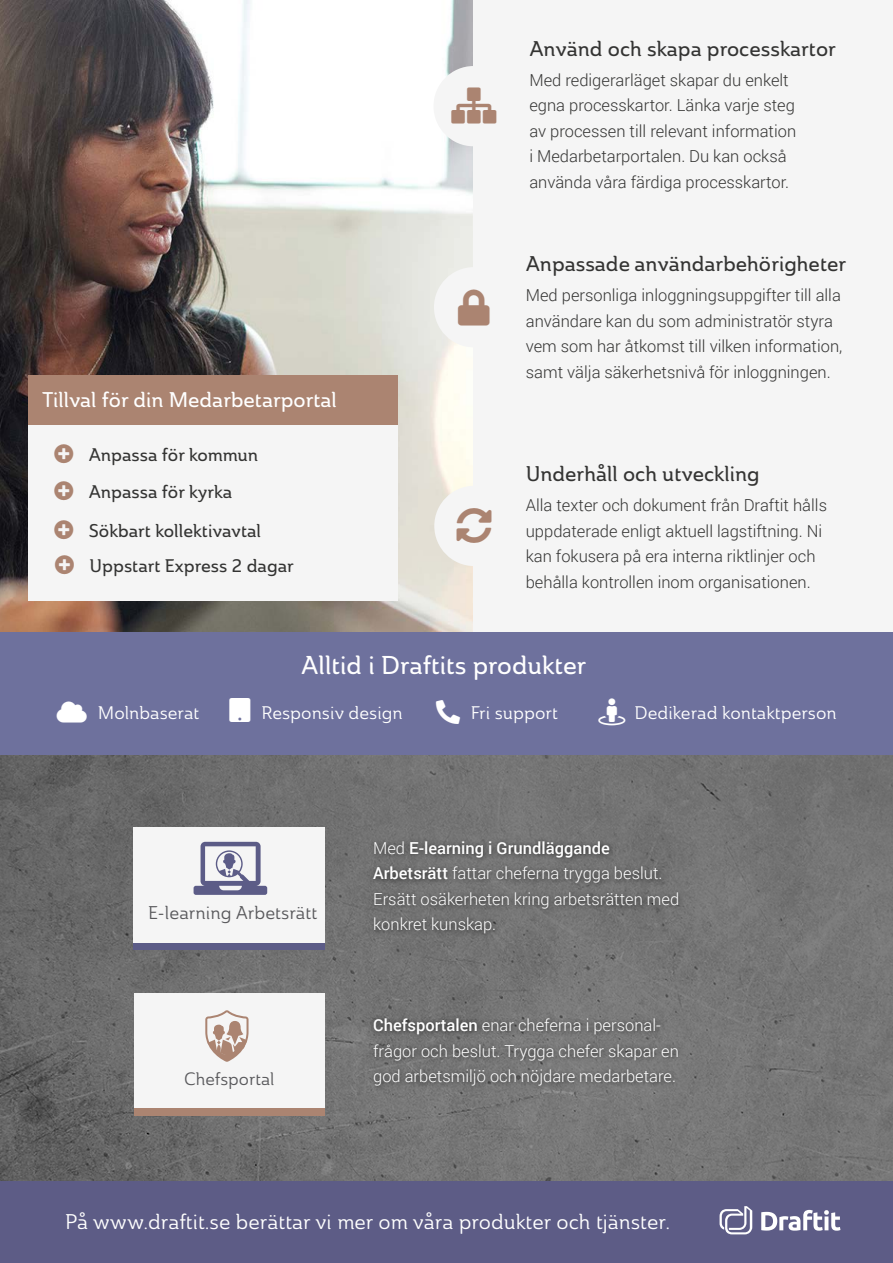
<style>
.page{position:relative;width:893px;height:1263px;background:#fff}
.page>*{position:absolute;margin:0;border:0;box-sizing:border-box;transform-origin:0 0}
.t1{font:25.5px "Ainslie Nor Med";color:#fff}
.t2{font:21px "Ainslie Nor Med";color:#343433}
.t3{font:21px "Ainslie Nor Reg";color:#fff}
.t4{font:21px "Ainslie Nor Med";color:#fff}
.t5{font:18.15px "Ainslie Nor Reg";color:#59595c}
.t6{font:18px "Ainslie Nor Med";color:#343433}
.t7{font:18px "Ainslie Nor Reg";color:#fff}
.t8{font:17.4px "Ainslie Nor Reg";color:#59595c}
.t9{font:300 16.5px/25.5px "Roboto";color:#343433}
.t10{font:300 16.5px/25.5px "Roboto";color:#fff}
.s1{font-weight:500}
</style>
<div class="page">
<img style="left:0;top:0;width:473px;height:631px">
<img style="left:0;top:754px;width:893px;height:428px">
<div style="left:473px;top:422px;width:420px;height:211px;background:#f5f5f5"></div>
<div style="left:473px;top:0;width:420px;height:212px;background:#f5f5f5"></div>
<div style="left:473px;top:212px;width:420px;height:211px;background:#f5f5f5"></div>
<div style="left:0;top:1182px;width:893px;height:81px;background:#5d5c86"></div>
<div style="left:434px;top:267px;width:80px;height:80px;background:#f5f5f5;border-radius:50%"></div>
<div style="left:433px;top:66px;width:80px;height:80px;background:#f5f5f5;border-radius:50%"></div>
<div style="left:434px;top:486px;width:80px;height:80px;background:#f5f5f5;border-radius:50%"></div>
<div style="left:0;top:632px;width:893px;height:122px;background:#6e719d"></div>
<div style="left:133px;top:827px;width:192px;height:122px;background:#f5f5f5"></div>
<div style="left:133px;top:943px;width:192px;height:6px;background:#5c5c87"></div>
<svg style="left:194px;top:842px;width:73px;height:53px"></svg>
<div style="left:368px;top:836px;width:316px;height:104px;background:#000;opacity:.6"></div>
<div style="left:369px;top:1014px;width:315px;height:78px;background:#000;opacity:.6"></div>
<svg style="left:720px;top:1206px;width:32px;height:28px"></svg>
<svg style="left:761px;top:1210px;width:79px;height:21px"></svg>
<div style="left:28px;top:423px;width:370px;height:177px;background:#f5f5f5"></div>
<div style="left:28px;top:375px;width:370px;height:50px;background:#ab8471"></div>
<div style="left:134px;top:993px;width:191px;height:122px;background:#f5f5f5"></div>
<div style="left:134px;top:1108px;width:191px;height:7px;background:#ab8471"></div>
<svg style="left:205px;top:1010px;width:44px;height:52px"></svg>
<p class="t2" style="left:529px;top:35px;width:308px">Använd och skapa processkartor</p>
<p class="t9" style="left:529px;top:67px;width:268px">Med redigerarläget skapar du enkelt egna processkartor. Länka varje steg av processen till relevant information i Medarbetarportalen. Du kan också använda våra färdiga processkartor.</p>
<p class="t4" style="left:42px;top:386px;width:296px">Tillval för din Medarbetarportal</p>
<p class="t6" style="left:89px;top:443px;width:171px">Anpassa för kommun</p>
<p class="t6" style="left:89px;top:480px;width:145px">Anpassa för kyrka</p>
<p class="t6" style="left:89px;top:519px;width:174px">Sökbart kollektivavtal</p>
<p class="t6" style="left:90px;top:555px;width:206px">Uppstart Express 2 dagar</p>
<p class="t2" style="left:526px;top:251px;width:322px">Anpassade användarbehörigheter</p>
<p class="t9" style="left:526px;top:282px;width:318px">Med personliga inloggningsuppgifter till alla användare kan du som administratör styra vem som har åtkomst till vilken information, samt välja säkerhetsnivå för inloggningen.</p>
<p class="t2" style="left:526px;top:460px;width:235px">Underhåll och utveckling</p>
<p class="t9" style="left:526px;top:492px;width:303px">Alla texter och dokument från Draftit hålls uppdaterade enligt aktuell lagstiftning. Ni kan fokusera på era interna riktlinjer och behålla kontrollen inom organisationen.</p>
<h1 class="t1" style="left:301px;top:648px;width:287px">Alltid i Draftits produkter</h1>
<p class="t7" style="left:98px;top:701px;width:103px">Molnbaserat</p>
<p class="t7" style="left:261px;top:701px;width:143px">Responsiv design</p>
<p class="t7" style="left:471px;top:701px;width:89px">Fri support</p>
<p class="t7" style="left:634px;top:701px;width:204px">Dedikerad kontaktperson</p>
<p class="t5" style="left:148px;top:901px;width:171px">E-learning Arbetsrätt</p>
<p class="t8" style="left:184px;top:1068px;width:92px">Chefsportal</p>
<p class="t10" style="left:373px;top:835px;width:308px">Med <span class="s1">E-learning i Grundläggande Arbetsrätt</span> fattar cheferna trygga beslut.<br>Ersätt osäkerheten kring arbetsrätten med konkret kunskap.</p>
<p class="t10" style="left:373px;top:1012px;width:307px"><span class="s1">Chefsportalen</span> enar cheferna i personal&shy;frågor och beslut. Trygga chefer skapar en god arbetsmiljö och nöjdare medarbetare.</p>
<p class="t3" style="left:65px;top:1209px;width:606px">På www.draftit.se berättar vi mer om våra produkter och tjänster.</p>
</div>
